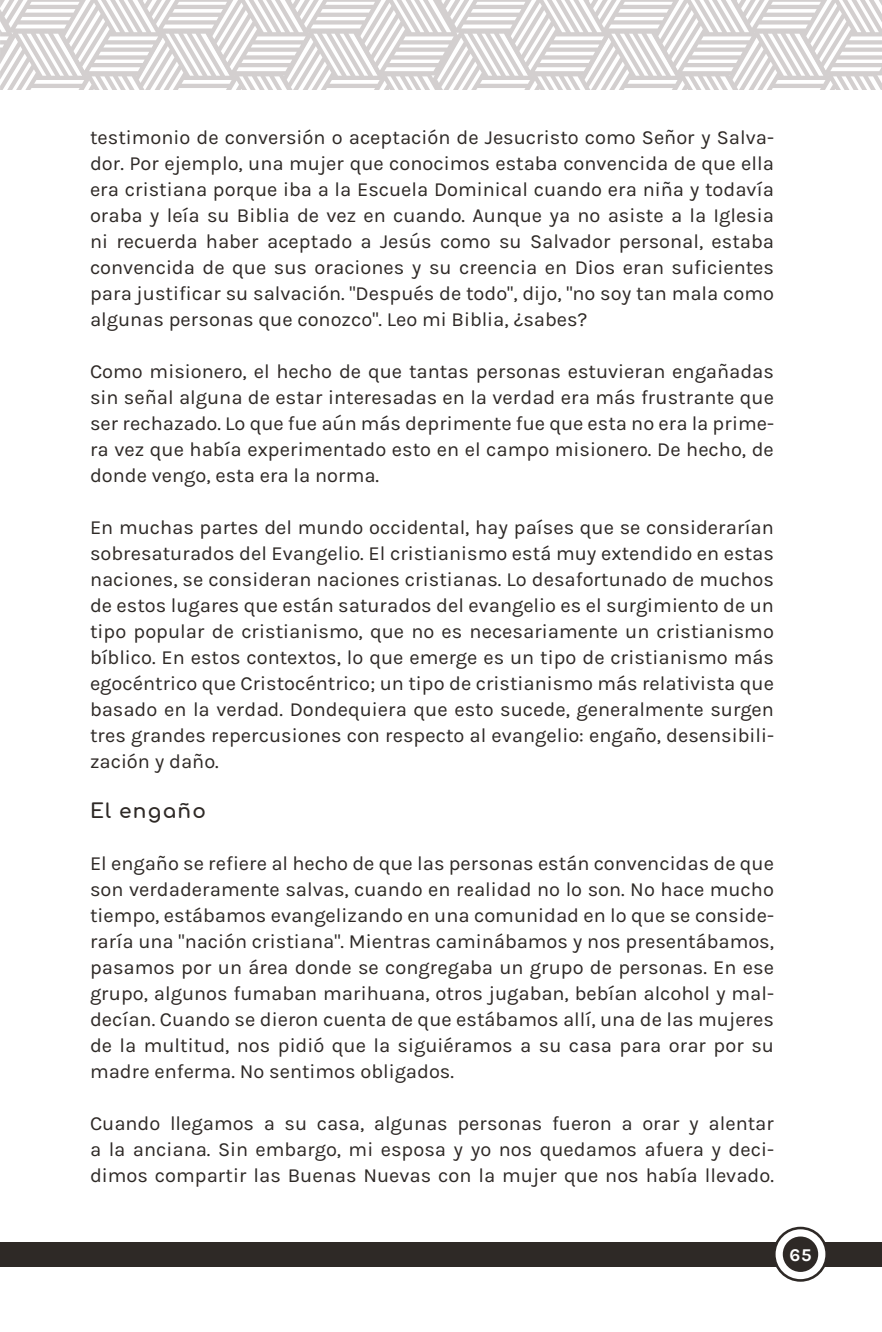
<style>
.page{position:relative;width:882px;height:1332px;background:#fff}
.page>*{position:absolute;margin:0;border:0;box-sizing:border-box;transform-origin:0 0}
.Paragraph_Text_10__D{font:20px/26px "Karla";color:#2e2926;text-align:justify}
.Section_Subtitle{font:700 20px "Comfortaa";letter-spacing:.065em;color:#2e2926}
.t1{font:700 18px "Karla";color:#fff}
.s1{font-family:"Karmilla"}
</style>
<div class="page">
<div style="left:0;top:1242px;width:882px;height:24px;background:#2e2926"></div>
<svg style="left:773px;top:1227px;width:55px;height:55px"></svg>
<div style="left:776px;top:1229px;width:49px;height:50px;background:#fff;border-radius:50%"></div>
<div style="left:783px;top:1237px;width:35px;height:35px;background:#2e2926;border-radius:50%"></div>
<svg style="left:0;top:0;width:882px;height:90px"></svg>
<p class="Paragraph_Text_10__D" style="left:90px;top:125px;width:686px">testimonio de conversión o aceptación de Jesucristo como Señor y Salva&shy;dor. Por ejemplo, una mujer que conocimos estaba convencida de que ella era cristiana porque iba a la Escuela Dominical cuando era niña y todavía oraba y leía su Biblia de vez en cuando. Aunque ya no asiste a la Iglesia ni recuerda haber aceptado a Jesús como su Salvador personal, estaba convencida de que sus oraciones y su creencia en Dios eran suficientes para justificar su salvación. "Después de todo", dijo, "no soy tan mala como algunas personas que conozco". Leo mi Biblia, <span class="s1">¿</span>sabes?</p>
<p class="Paragraph_Text_10__D" style="left:90px;top:359px;width:686px">Como misionero, el hecho de que tantas personas estuvieran engañadas sin señal alguna de estar interesadas en la verdad era más frustrante que ser rechazado. Lo que fue aún más deprimente fue que esta no era la prime&shy;ra vez que había experimentado esto en el campo misionero. De hecho, de donde vengo, esta era la norma.</p>
<p class="Paragraph_Text_10__D" style="left:90px;top:515px;width:686px">En muchas partes del mundo occidental, hay países que se considerarían sobresaturados del Evangelio. El cristianismo está muy extendido en estas naciones, se consideran naciones cristianas. Lo desafortunado de muchos de estos lugares que están saturados del evangelio es el surgimiento de un tipo popular de cristianismo, que no es necesariamente un cristianismo bíblico. En estos contextos, lo que emerge es un tipo de cristianismo más egocéntrico que Cristocéntrico; un tipo de cristianismo más relativista que basado en la verdad. Dondequiera que esto sucede, generalmente surgen tres grandes repercusiones con respecto al evangelio: engaño, desensibili&shy;zación y daño.</p>
<p class="Section_Subtitle" style="left:90px;top:793px;width:118px">El engaño</p>
<p class="Paragraph_Text_10__D" style="left:90px;top:851px;width:686px">El engaño se refiere al hecho de que las personas están convencidas de que son verdaderamente salvas, cuando en realidad no lo son. No hace mucho tiempo, estábamos evangelizando en una comunidad en lo que se conside&shy;raría una "nación cristiana". Mientras caminábamos y nos presentábamos, pasamos por un área donde se congregaba un grupo de personas. En ese grupo, algunos fumaban marihuana, otros jugaban, bebían alcohol y mal&shy;decían. Cuando se dieron cuenta de que estábamos allí, una de las mujeres de la multitud, nos pidió que la siguiéramos a su casa para orar por su madre enferma. No sentimos obligados.</p>
<p class="Paragraph_Text_10__D" style="left:90px;top:1111px;width:686px">Cuando llegamos a su casa, algunas personas fueron a orar y alentar a la anciana. Sin embargo, mi esposa y yo nos quedamos afuera y deci&shy;dimos compartir las Buenas Nuevas con la mujer que nos había llevado.</p>
<p class="t1" style="left:789px;top:1244px;width:24px">65</p>
</div>
